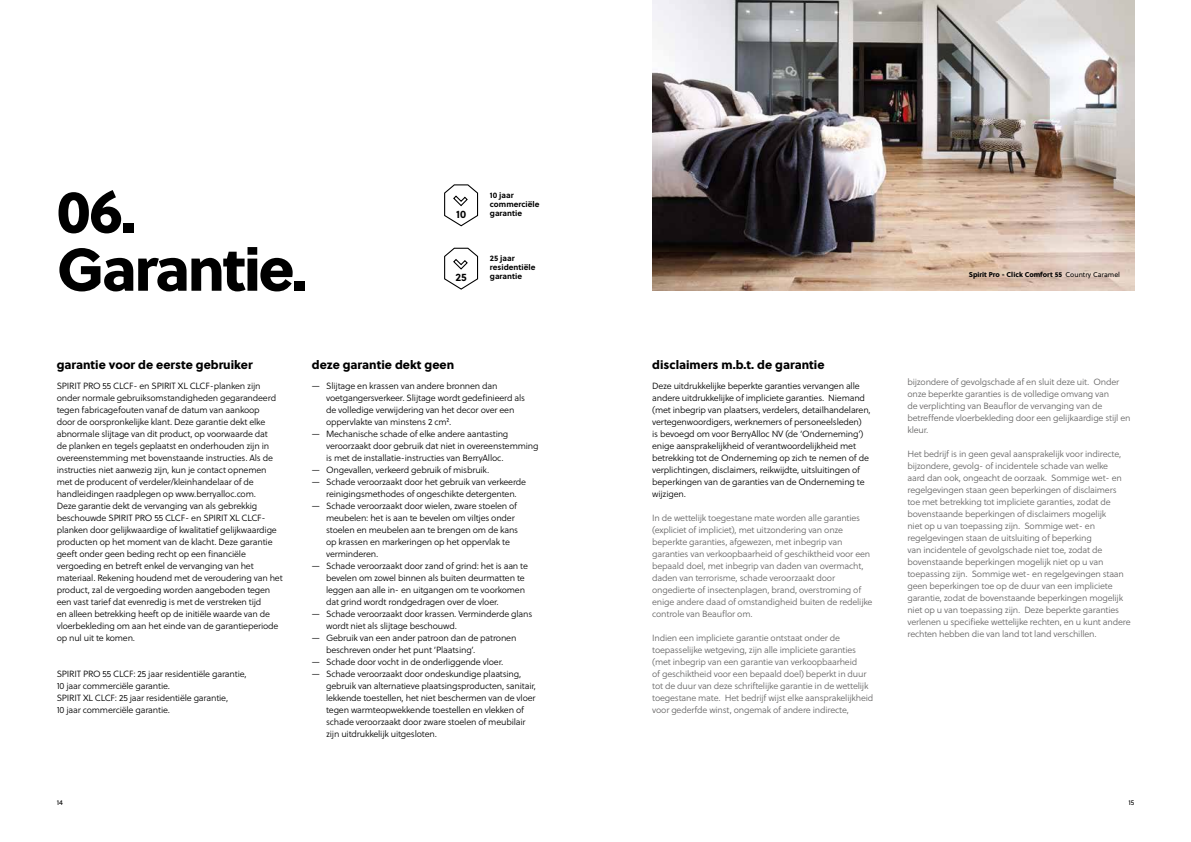
<style>
.page{position:relative;width:1191px;height:842px;background:#fff}
.page>*{position:absolute;margin:0;border:0;box-sizing:border-box;transform-origin:0 0}
.t1{font:60px/58px "Soleil Xb";letter-spacing:-.04em;color:#000}
.t2{font:12px "Soleil Xb";color:#000}
.t3{font:700 10.8px "Soleil";color:#000}
.t4{font:9px/12px "Soleil Lt";letter-spacing:-.02em;color:#000}
.t5{font:9px/12px "Soleil Lt";letter-spacing:-.02em;color:#646363}
.t6{font:700 8px/9px "Soleil";color:#000}
.t7{font:7px "Soleil Xb";color:#000}
.t8{font:7px "Soleil";color:#000}
.s1{font-family:"Soleil"}
</style>
<div class="page">
<img style="left:652px;top:0;width:482px;height:291px">
<svg style="left:444px;top:184px;width:34px;height:43px"></svg>
<svg style="left:444px;top:247px;width:34px;height:43px"></svg>
<h1 class="t1" style="left:57px;top:179px;width:252px">06.<br>Garantie.</h1>
<p class="t3" style="left:456px;top:205px;width:11px">10</p>
<p class="t3" style="left:455px;top:269px;width:13px">25</p>
<p class="t6" style="left:490px;top:191px;width:51px">10 jaar commerciële garantie</p>
<p class="t6" style="left:490px;top:254px;width:47px">25 jaar residentiële garantie</p>
<h2 class="t2" style="left:57px;top:355px;width:197px">garantie voor de eerste gebruiker</h2>
<p class="t4" style="left:57px;top:380px;width:227px">SPIRIT PRO 55 CLCF- en SPIRIT XL CLCF-planken zijn onder normale gebruiksomstandigheden gegarandeerd tegen fabricagefouten vanaf de datum van aankoop<br>door de oorspronkelijke klant. Deze garantie dekt elke abnormale slijtage van dit product, op voorwaarde dat<br>de planken en tegels geplaatst en onderhouden zijn in overeenstemming met bovenstaande instructies. Als de instructies niet aanwezig zijn, kun je contact opnemen met de producent of verdeler/kleinhandelaar of de handleidingen raadplegen op www.berryalloc.com.<br>Deze garantie dekt de vervanging van als gebrekkig beschouwde SPIRIT PRO 55 CLCF- en SPIRIT XL CLCF&shy;planken door gelijkwaardige of kwalitatief gelijkwaardige producten op het moment van de klacht. Deze garantie geeft onder geen beding recht op een financiële vergoeding en betreft enkel de vervanging van het materiaal. Rekening houdend met de veroudering van het product, zal de vergoeding worden aangeboden tegen een vast tarief dat evenredig is met de verstreken tijd<br>en alleen betrekking heeft op de initiële waarde van de vloerbekleding om aan het einde van de garantieperiode op nul uit te komen.</p>
<p class="t4" style="left:57px;top:668px;width:191px">SPIRIT PRO 55 CLCF: 25 jaar residentiële garantie, 10 jaar commerciële garantie.<br>SPIRIT XL CLCF: 25 jaar residentiële garantie,<br>10 jaar commerciële garantie.</p>
<h2 class="t2" style="left:312px;top:355px;width:144px">deze garantie dekt geen</h2>
<p class="t4" style="left:326px;top:380px;width:201px;text-indent:-14px">— Slijtage en krassen van andere bronnen dan voetgangersverkeer. Slijtage wordt gedefinieerd als de volledige verwijdering van het decor over een oppervlakte van minstens 2 cm².</p>
<p class="t4" style="left:326px;top:428px;width:214px;text-indent:-14px">— Mechanische schade of elke andere aantasting veroorzaakt door gebruik dat niet in overeenstemming is met de installatie-instructies van BerryAlloc.</p>
<p class="t4" style="left:312px;top:464px;width:179px">— Ongevallen, verkeerd gebruik of misbruik.</p>
<p class="t4" style="left:312px;top:476px;width:216px;text-align:center">— Schade veroorzaakt door het gebruik van verkeerde reinigingsmethodes of ongeschikte detergenten.</p>
<p class="t4" style="left:326px;top:500px;width:194px;text-indent:-14px">— Schade veroorzaakt door wielen, zware stoelen of meubelen: het is aan te bevelen om viltjes onder stoelen en meubelen aan te brengen om de kans op krassen en markeringen op het oppervlak te verminderen.</p>
<p class="t4" style="left:326px;top:560px;width:203px;text-indent:-14px">— Schade veroorzaakt door zand of grind: het is aan te bevelen om zowel binnen als buiten deurmatten te leggen aan alle in- en uitgangen om te voorkomen dat grind wordt rondgedragen over de vloer.</p>
<p class="t4" style="left:326px;top:608px;width:208px;text-indent:-14px">— Schade veroorzaakt door krassen. Verminderde glans wordt niet als slijtage beschouwd.</p>
<p class="t4" style="left:326px;top:632px;width:192px;text-indent:-14px">— Gebruik van een ander patroon dan de patronen beschreven onder het punt ‘Plaatsing’.</p>
<p class="t4" style="left:312px;top:656px;width:193px">— Schade door vocht in de onderliggende vloer.</p>
<p class="t4" style="left:326px;top:668px;width:211px;text-indent:-14px">— Schade veroorzaakt door ondeskundige plaatsing, gebruik van alternatieve plaatsingsproducten, sanitair, lekkende toestellen, het niet beschermen van de vloer tegen warmteopwekkende toestellen en vlekken of schade veroorzaakt door zware stoelen of meubilair zijn uitdrukkelijk uitgesloten.</p>
<h2 class="t2" style="left:652px;top:355px;width:174px">disclaimers m.b.t. de garantie</h2>
<p class="t4" style="left:652px;top:380px;width:220px">Deze uitdrukkelijke beperkte garanties vervangen alle andere uitdrukkelijke of impliciete garanties. Niemand (met inbegrip van plaatsers, verdelers, detailhandelaren, vertegenwoordigers, werknemers of personeelsleden)<br>is bevoegd om voor BerryAlloc NV (de ‘Onderneming’) enige aansprakelijkheid of verantwoordelijkheid met betrekking tot de Onderneming op zich te nemen of de verplichtingen, disclaimers, reikwijdte, uitsluitingen of beperkingen van de garanties van de Onderneming te wijzigen.</p>
<p class="t5" style="left:652px;top:512px;width:222px">In de wettelijk toegestane mate worden alle garanties (expliciet of impliciet), met uitzondering van onze beperkte garanties, afgewezen, met inbegrip van garanties van verkoopbaarheid of geschiktheid voor een bepaald doel, met inbegrip van daden van overmacht, daden van terrorisme, schade veroorzaakt door ongedierte of insectenplagen, brand, overstroming of enige andere daad of omstandigheid buiten de redelijke controle van Beauflor om.</p>
<p class="t5" style="left:652px;top:632px;width:223px">Indien een impliciete garantie ontstaat onder de toepasselijke wetgeving, zijn alle impliciete garanties (met inbegrip van een garantie van verkoopbaarheid<br>of geschiktheid voor een bepaald doel) beperkt in duur tot de duur van deze schriftelijke garantie in de wettelijk toegestane mate. Het bedrijf wijst elke aansprakelijkheid voor gederfde winst, ongemak of andere indirecte,</p>
<p class="t7" style="left:968px;top:269px;width:153px">Spirit Pro - Click Comfort 55 <span class="s1">Country Caramel</span></p>
<p class="t5" style="left:907px;top:376px;width:225px">bijzondere of gevolgschade af en sluit deze uit. Onder onze beperkte garanties is de volledige omvang van<br>de verplichting van Beauflor de vervanging van de betreffende vloerbekleding door een gelijkaardige stijl en kleur.</p>
<p class="t5" style="left:907px;top:448px;width:225px">Het bedrijf is in geen geval aansprakelijk voor indirecte, bijzondere, gevolg- of incidentele schade van welke<br>aard dan ook, ongeacht de oorzaak. Sommige wet- en regelgevingen staan geen beperkingen of disclaimers toe met betrekking tot impliciete garanties, zodat de bovenstaande beperkingen of disclaimers mogelijk<br>niet op u van toepassing zijn. Sommige wet- en regelgevingen staan de uitsluiting of beperking<br>van incidentele of gevolgschade niet toe, zodat de bovenstaande beperkingen mogelijk niet op u van toepassing zijn. Sommige wet- en regelgevingen staan geen beperkingen toe op de duur van een impliciete garantie, zodat de bovenstaande beperkingen mogelijk niet op u van toepassing zijn. Deze beperkte garanties verlenen u specifieke wettelijke rechten, en u kunt andere rechten hebben die van land tot land verschillen.</p>
<p class="t8" style="left:57px;top:797px;width:8px">14</p>
<p class="t8" style="left:1128px;top:797px;width:7px">15</p>
</div>
